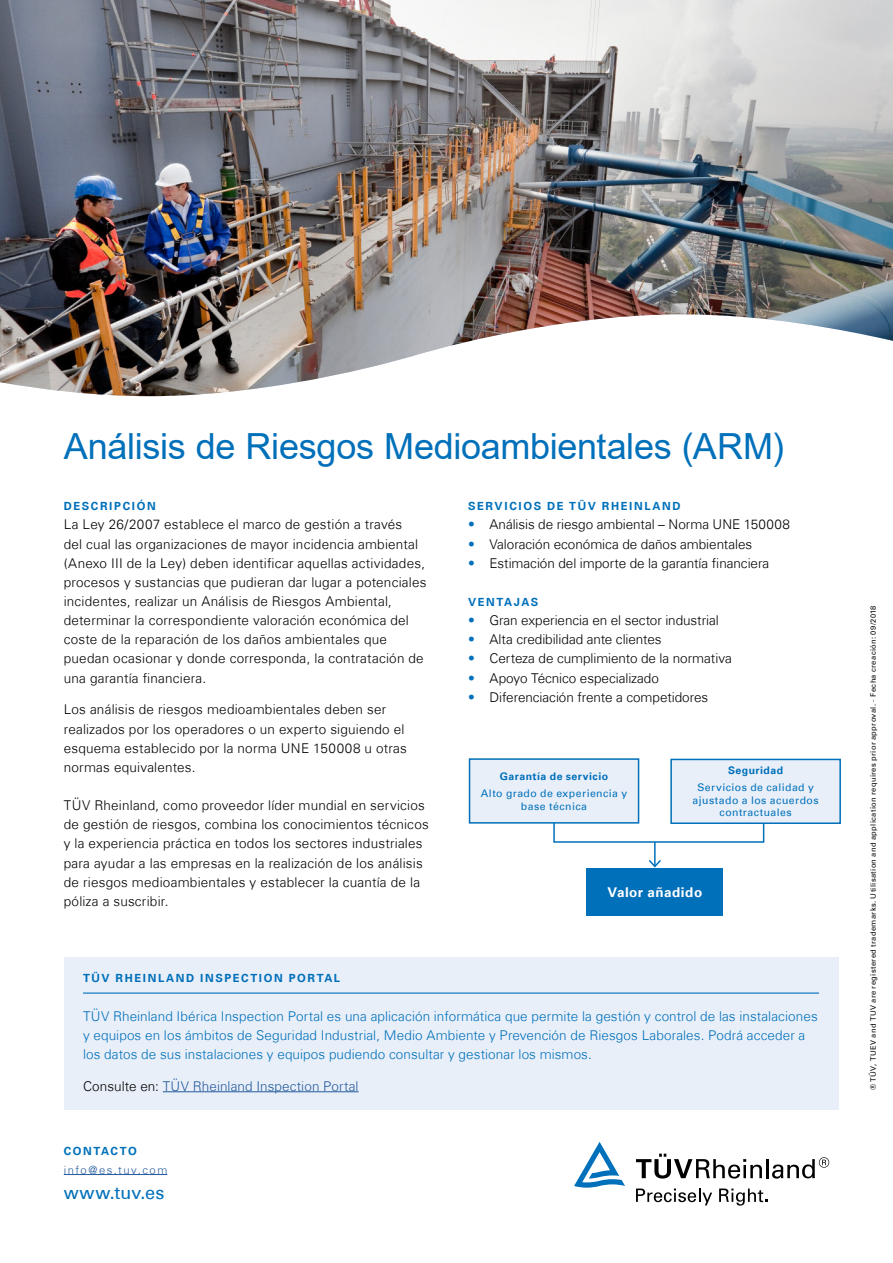
<style>
.page{position:relative;width:893px;height:1263px;background:#fff}
.page>*{position:absolute;margin:0;border:0;box-sizing:border-box;transform-origin:0 0}
._01_Headline{font:36px "Arial";letter-spacing:-.01em;color:#0070ba}
.t1{font:18px "Univers Com 55 Roman";letter-spacing:.01em;color:#0070ba}
._03_Copy{font:300 13.5px/19.2px "Univers Com 45";letter-spacing:.015em;color:#000}
._04_Copyheadline{font:300 13.5px/19.2px "Univers Com 45";letter-spacing:.005em;color:#0070ba}
._03_Copy-2{font:300 13.5px "Univers Com 45";letter-spacing:-.005em;color:#000}
._04_Copyheadline-2{font:300 13.5px "Univers Com 45";letter-spacing:.005em;color:#245a9c}
._10_Trademark_Protec{font:700 13.5px "Univers Com 65";letter-spacing:.035em;color:#fff}
._03_Copy-3{font:700 11.25px "Univers Com 65";letter-spacing:.145em;color:#0070ba}
._04_Copyheadline-3{font:700 11.25px "Univers Com 65";letter-spacing:.145em;color:#0070ba}
.Estilo_de_párrafo_1{font:300 11.25px "Univers Com 45";letter-spacing:.13em;color:#245a9c}
.Estilo_de_párrafo_1-2{font:700 11.25px "Univers Com 65";letter-spacing:.14em;color:#0070ba}
._10_Trademark_Protec-2{font:10.5px/12.8px "Univers Com 55 Roman";letter-spacing:.045em;color:#0070ba;text-align:center}
._10_Trademark_Protec-3{font:700 10.5px "Univers Com 65";letter-spacing:.045em;color:#0070ba}
._10_Trademark_Protec-4{font:7.5px "Univers Com 55 Roman";letter-spacing:.05em;color:#000}
.s1{color:#0070ba}
.s2{color:#000}
</style>
<div class="page">
<svg style="left:636px;top:1153px;width:126px;height:25px"></svg>
<hr style="left:766px;top:1159px;width:3px;height:19px;background:#000">
<svg style="left:772px;top:1157px;width:57px;height:21px"></svg>
<svg style="left:574px;top:1142px;width:51px;height:45px"></svg>
<svg style="left:636px;top:1188px;width:76px;height:17px"></svg>
<svg style="left:719px;top:1188px;width:48px;height:17px"></svg>
<hr style="left:64px;top:1174px;width:103px;height:1px;background:#245a9c">
<img style="left:0;top:0;width:893px;height:396px">
<div style="left:64px;top:957px;width:775px;height:152px;background:#e9eff9"></div>
<hr style="left:163px;top:1091px;width:196px;height:1px;background:#245a9c">
<hr style="left:83px;top:992px;width:736px;height:2px;background:#0070ba">
<div style="left:469px;top:759px;width:170px;height:64px;background:#e9eff9"></div>
<div style="left:469px;top:758px;width:170px;height:66px;border:2px solid #0070ba"></div>
<div style="left:586px;top:868px;width:137px;height:48px;background:#0070ba"></div>
<div style="left:671px;top:759px;width:169px;height:64px;background:#e9eff9"></div>
<div style="left:670px;top:759px;width:171px;height:65px;border:2px solid #0070ba"></div>
<div style="left:553px;top:822px;width:211px;height:21px;border:2px solid #0070ba"></div>
<hr style="left:654px;top:842px;width:2px;height:24px;background:#0070ba">
<svg style="left:648px;top:858px;width:13px;height:10px"></svg>
<p class="_01_Headline" style="left:64px;top:422px;width:722px">Análisis de Riesgos Medioambientales (ARM)</p>
<p class="_03_Copy-3" style="left:64px;top:500px;width:94px">DESCRIPCIÓN</p>
<p class="_03_Copy" style="left:64px;top:515px;width:364px">La Ley 26/2007 establece el marco de gestión a través<br>del cual las organizaciones de mayor incidencia ambiental (Anexo III de la Ley) deben identificar aquellas actividades, procesos y sustancias que pudieran dar lugar a potenciales incidentes, realizar un Análisis de Riesgos Ambiental, determinar la correspondiente valoración económica del coste de la reparación de los daños ambientales que puedan ocasionar y donde corresponda, la contratación de una garantía financiera.</p>
<p class="_03_Copy" style="left:64px;top:700px;width:344px">Los análisis de riesgos medioambientales deben ser realizados por los operadores o un experto siguiendo el esquema establecido por la norma UNE 150008 u otras normas equivalentes.</p>
<p class="_03_Copy" style="left:64px;top:796px;width:367px">TÜV Rheinland, como proveedor líder mundial en servicios de gestión de riesgos, combina los conocimientos técnicos y la experiencia práctica en todos los sectores industriales para ayudar a las empresas en la realización de los análisis de riesgos medioambientales y establecer la cuantía de la póliza a suscribir.</p>
<p class="_03_Copy-3" style="left:468px;top:500px;width:214px">SERVICIOS DE TÜV RHEINLAND</p>
<p class="_03_Copy-2" style="left:468px;top:516px;width:323px"><span class="s1">•</span> Análisis de riesgo ambiental – Norma UNE 150008</p>
<p class="_03_Copy-2" style="left:468px;top:536px;width:286px"><span class="s1">•</span> Valoración económica de daños ambientales</p>
<p class="_03_Copy-2" style="left:468px;top:555px;width:303px"><span class="s1">•</span> Estimación del importe de la garantía financiera</p>
<p class="_03_Copy-3" style="left:468px;top:595px;width:72px">VENTAJAS</p>
<p class="_03_Copy-2" style="left:468px;top:612px;width:252px"><span class="s1">•</span> Gran experiencia en el sector industrial</p>
<p class="_03_Copy-2" style="left:468px;top:631px;width:195px"><span class="s1">•</span> Alta credibilidad ante clientes</p>
<p class="_03_Copy-2" style="left:468px;top:650px;width:265px"><span class="s1">•</span> Certeza de cumplimiento de la normativa</p>
<p class="_03_Copy" style="left:468px;top:668px;width:192px"><span class="s1">•</span> Apoyo Técnico especializado</p>
<p class="_03_Copy-2" style="left:468px;top:689px;width:242px"><span class="s1">•</span> Diferenciación frente a competidores</p>
<p class="_10_Trademark_Protec-3" style="left:728px;top:764px;width:57px">Seguridad</p>
<p class="_10_Trademark_Protec-2" style="left:693px;top:781px;width:128px">Servicios de calidad y ajustado a los acuerdos contractuales</p>
<p class="_10_Trademark_Protec-3" style="left:500px;top:770px;width:110px">Garantía de servicio</p>
<p class="_10_Trademark_Protec-2" style="left:481px;top:787px;width:148px">Alto grado de experiencia y base técnica</p>
<p class="_10_Trademark_Protec" style="left:607px;top:884px;width:96px">Valor añadido</p>
<p class="_04_Copyheadline-3" style="left:83px;top:972px;width:259px">TÜV RHEINLAND INSPECTION PORTAL</p>
<p class="_04_Copyheadline" style="left:83px;top:1006px;width:736px">TÜV Rheinland Ibérica Inspection Portal es una aplicación informática que permite la gestión y control de las instalaciones y equipos en los ámbitos de Seguridad Industrial, Medio Ambiente y Prevención de Riesgos Laborales. Podrá acceder a los datos de sus instalaciones y equipos pudiendo consultar y gestionar los mismos.</p>
<p class="_04_Copyheadline-2" style="left:83px;top:1078px;width:277px"><span class="s2">Consulte en:</span> TÜV Rheinland Inspection Portal</p>
<p class="Estilo_de_párrafo_1-2" style="left:64px;top:1144px;width:75px">CONTACTO</p>
<p class="Estilo_de_párrafo_1" style="left:64px;top:1163px;width:105px">info@es.tuv.com</p>
<h2 class="t1" style="left:64px;top:1182px;width:102px">www.tuv.es</h2>
<p class="_10_Trademark_Protec-4" style="left:869px;top:1090px;width:486px;rotate:-90deg">® TÜV, TUEV and TUV are registered trademarks. Utilisation and application requires prior approval. - Fecha creación: 09/2018</p>
</div>
